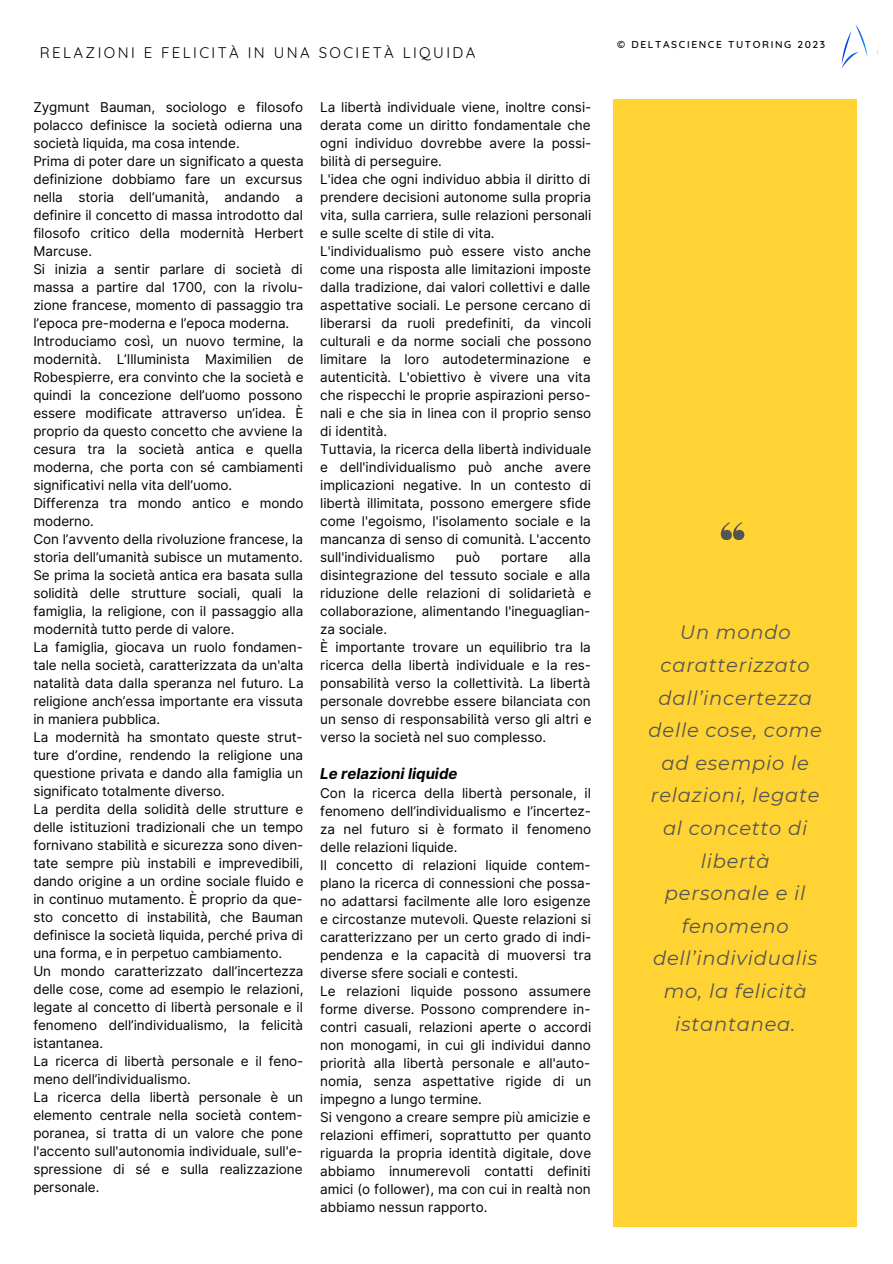
<style>
.page{position:relative;width:893px;height:1264px;background:#fff}
.page>*{position:absolute;margin:0;border:0;box-sizing:border-box;transform-origin:0 0}
.t1{font:italic 19.5px/32.5px "Montserrat";letter-spacing:.04em;color:#545454;text-align:center}
.t2{font:15px "Quicksand";letter-spacing:.16em;color:#000}
.t3{font:italic 700 15px "Inter";color:#000}
.t4{font:13.5px/18px "Inter";letter-spacing:-.005em;color:#000;text-align:justify}
.t5{font:500 10.2px "Quicksand";letter-spacing:.16em;color:#000}
</style>
<div class="page">
<div style="left:613px;top:100px;width:243px;height:1126px;background:#ffd333"></div>
<svg style="left:720px;top:522px;width:24px;height:17px"></svg>
<img style="left:841px;top:25px;width:27px;height:43px">
<p class="t2" style="left:40px;top:43px;width:437px">RELAZIONI E FELICITÀ IN UNA SOCIETÀ LIQUIDA</p>
<p class="t4" style="left:33px;top:98px;width:271px">Zygmunt Bauman, sociologo e filosofo polacco definisce la società odierna una società liquida, ma cosa intende.</p>
<p class="t4" style="left:33px;top:152px;width:272px">Prima di poter dare un significato a questa definizione dobbiamo fare un excursus nella storia dell’umanità, andando a definire il concetto di massa introdotto dal filosofo critico della modernità Herbert Marcuse.</p>
<p class="t4" style="left:33px;top:260px;width:272px">Si inizia a sentir parlare di società di massa a partire dal 1700, con la rivolu&shy;zione francese, momento di passaggio tra l’epoca pre-moderna e l’epoca moderna.</p>
<p class="t4" style="left:33px;top:332px;width:272px">Introduciamo così, un nuovo termine, la modernità. L’Illuminista Maximilien de Robespierre, era convinto che la società e quindi la concezione dell’uomo possono essere modificate attraverso un’idea. È proprio da questo concetto che avviene la cesura tra la società antica e quella moderna, che porta con sé cambiamenti significativi nella vita dell’uomo.</p>
<p class="t4" style="left:33px;top:494px;width:272px">Differenza tra mondo antico e mondo moderno.</p>
<p class="t4" style="left:33px;top:530px;width:272px">Con l’avvento della rivoluzione francese, la storia dell’umanità subisce un mutamento.<br>Se prima la società antica era basata sulla solidità delle strutture sociali, quali la famiglia, la religione, con il passaggio alla modernità tutto perde di valore.</p>
<p class="t4" style="left:33px;top:638px;width:272px">La famiglia, giocava un ruolo fondamen&shy;tale nella società, caratterizzata da un'alta natalità data dalla speranza nel futuro. La religione anch’essa importante era vissuta in maniera pubblica.</p>
<p class="t4" style="left:33px;top:728px;width:271px">La modernità ha smontato queste strut&shy;ture d’ordine, rendendo la religione una questione privata e dando alla famiglia un significato totalmente diverso.</p>
<p class="t4" style="left:33px;top:800px;width:272px">La perdita della solidità delle strutture e delle istituzioni tradizionali che un tempo fornivano stabilità e sicurezza sono diven&shy;tate sempre più instabili e imprevedibili, dando origine a un ordine sociale fluido e in continuo mutamento. È proprio da que&shy;sto concetto di instabilità, che Bauman definisce la società liquida, perché priva di una forma, e in perpetuo cambiamento.</p>
<p class="t4" style="left:33px;top:962px;width:272px">Un mondo caratterizzato dall’incertezza delle cose, come ad esempio le relazioni, legate al concetto di libertà personale e il fenomeno dell’individualismo, la felicità istantanea.</p>
<p class="t4" style="left:33px;top:1052px;width:271px">La ricerca di libertà personale e il feno&shy;meno dell’individualismo.</p>
<p class="t4" style="left:33px;top:1088px;width:271px">La ricerca della libertà personale è un elemento centrale nella società contem&shy;poranea, si tratta di un valore che pone l'accento sull'autonomia individuale, sull'e&shy;spressione di sé e sulla realizzazione personale.</p>
<p class="t4" style="left:320px;top:98px;width:273px">La libertà individuale viene, inoltre consi&shy;derata come un diritto fondamentale che ogni individuo dovrebbe avere la possi&shy;bilità di perseguire.</p>
<p class="t4" style="left:320px;top:170px;width:273px">L'idea che ogni individuo abbia il diritto di prendere decisioni autonome sulla propria vita, sulla carriera, sulle relazioni personali e sulle scelte di stile di vita.</p>
<p class="t4" style="left:320px;top:242px;width:273px">L'individualismo può essere visto anche come una risposta alle limitazioni imposte dalla tradizione, dai valori collettivi e dalle aspettative sociali. Le persone cercano di liberarsi da ruoli predefiniti, da vincoli culturali e da norme sociali che possono limitare la loro autodeterminazione e autenticità. L'obiettivo è vivere una vita che rispecchi le proprie aspirazioni perso&shy;nali e che sia in linea con il proprio senso di identità.</p>
<p class="t4" style="left:320px;top:440px;width:272px">Tuttavia, la ricerca della libertà individuale e dell'individualismo può anche avere implicazioni negative. In un contesto di libertà illimitata, possono emergere sfide come l'egoismo, l'isolamento sociale e la mancanza di senso di comunità. L'accento sull'individualismo</p>
<p class="t4" style="left:456px;top:548px;width:26px">può</p>
<p class="t4" style="left:501px;top:548px;width:48px">portare</p>
<p class="t4" style="left:320px;top:548px;width:273px;text-indent:249px">alla disintegrazione del tessuto sociale e alla riduzione delle relazioni di solidarietà e collaborazione, alimentando l'ineguaglian&shy;za sociale.</p>
<p class="t4" style="left:320px;top:638px;width:273px">È importante trovare un equilibrio tra la ricerca della libertà individuale e la res&shy;ponsabilità verso la collettività. La libertà personale dovrebbe essere bilanciata con un senso di responsabilità verso gli altri e verso la società nel suo complesso.</p>
<p class="t3" style="left:320px;top:764px;width:139px">Le relazioni liquide</p>
<p class="t4" style="left:320px;top:784px;width:272px">Con la ricerca della libertà personale, il fenomeno dell’individualismo e l’incertez&shy;za nel futuro si è formato il fenomeno delle relazioni liquide.</p>
<p class="t4" style="left:320px;top:856px;width:273px">Il concetto di relazioni liquide contem&shy;plano la ricerca di connessioni che possa&shy;no adattarsi facilmente alle loro esigenze e circostanze mutevoli. Queste relazioni si caratterizzano per un certo grado di indi&shy;pendenza e la capacità di muoversi tra diverse sfere sociali e contesti.</p>
<p class="t4" style="left:320px;top:982px;width:272px">Le relazioni liquide possono assumere forme diverse. Possono comprendere in&shy;contri casuali, relazioni aperte o accordi non monogami, in cui gli individui danno priorità alla libertà personale e all'auto&shy;nomia, senza aspettative rigide di un impegno a lungo termine.</p>
<p class="t4" style="left:320px;top:1108px;width:273px">Si vengono a creare sempre più amicizie e relazioni effimeri, soprattutto per quanto riguarda la propria identità digitale, dove abbiamo innumerevoli contatti definiti amici (o follower), ma con cui in realtà non abbiamo nessun rapporto.</p>
<p class="t5" style="left:617px;top:38px;width:209px">© DELTASCIENCE TUTORING 2023</p>
<p class="t1" style="left:648px;top:616px;width:175px">Un mondo caratterizzato dall’incertezza delle cose, come ad esempio le relazioni, legate al concetto di libertà personale e il fenomeno dell’individualis mo, la felicità istantanea.</p>
</div>
